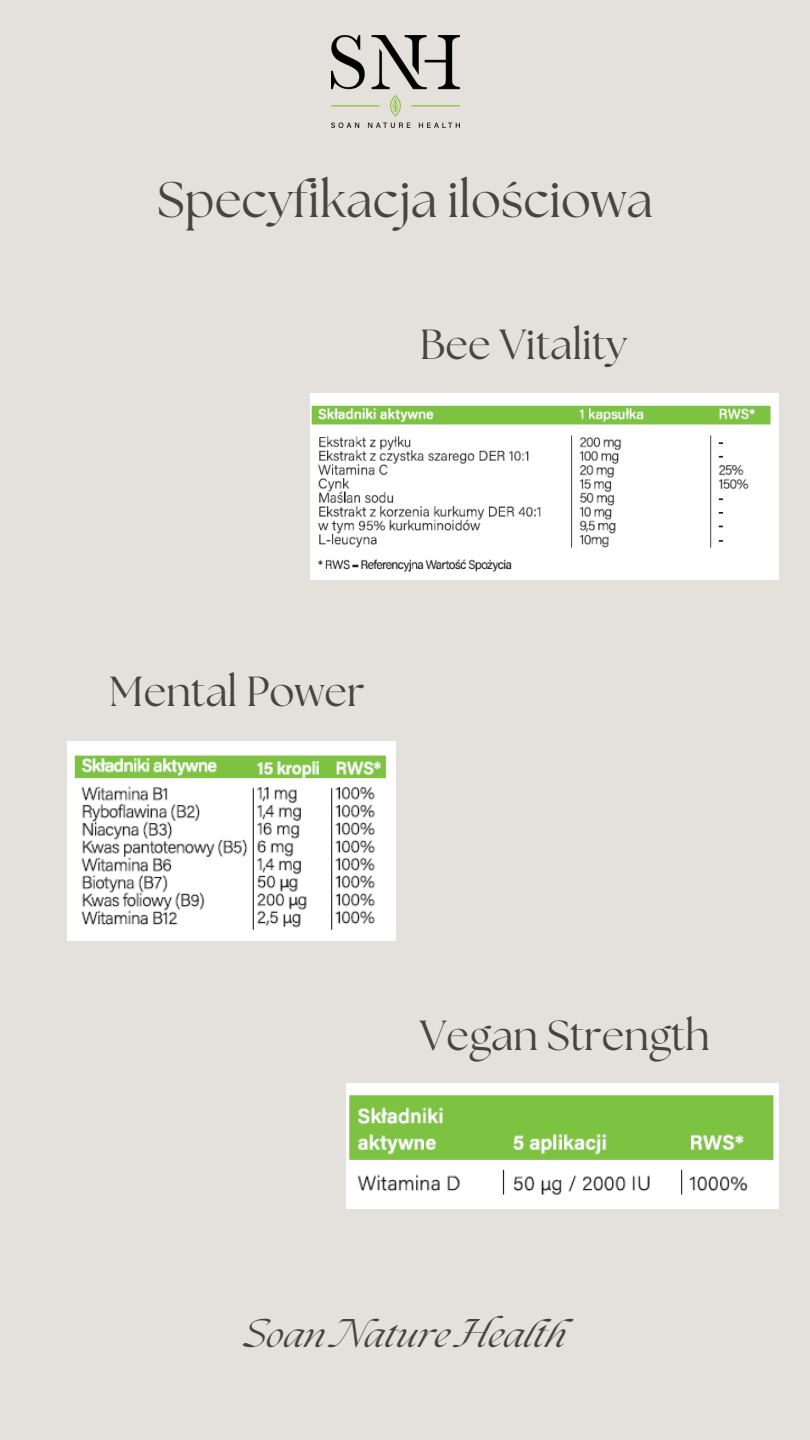
<style>
.page{position:relative;width:810px;height:1440px;background:#e4e0dc}
.page>*{position:absolute;margin:0;border:0;box-sizing:border-box;transform-origin:0 0}
.t1{font:50px "The Seasons";color:#47453e}
.t2{font:42px "The Seasons";color:#47453e}
.t3{font:italic 35px "The Seasons";color:#47453e}
</style>
<div class="page">
<img style="left:310px;top:394px;width:468px;height:186px">
<img style="left:68px;top:742px;width:328px;height:199px">
<img style="left:332px;top:35px;width:128px;height:92px">
<img style="left:347px;top:1084px;width:432px;height:125px">
<p class="t1" style="left:157px;top:177px;width:497px">Specyfikacja ilościowa</p>
<p class="t2" style="left:420px;top:325px;width:209px">Bee Vitality</p>
<h2 class="t2" style="left:109px;top:673px;width:257px">Mental Power</h2>
<p class="t2" style="left:420px;top:1017px;width:291px">Vegan Strength</p>
<h2 class="t3" style="left:244px;top:1319px;width:323px">Soan Nature Health</h2>
</div>
